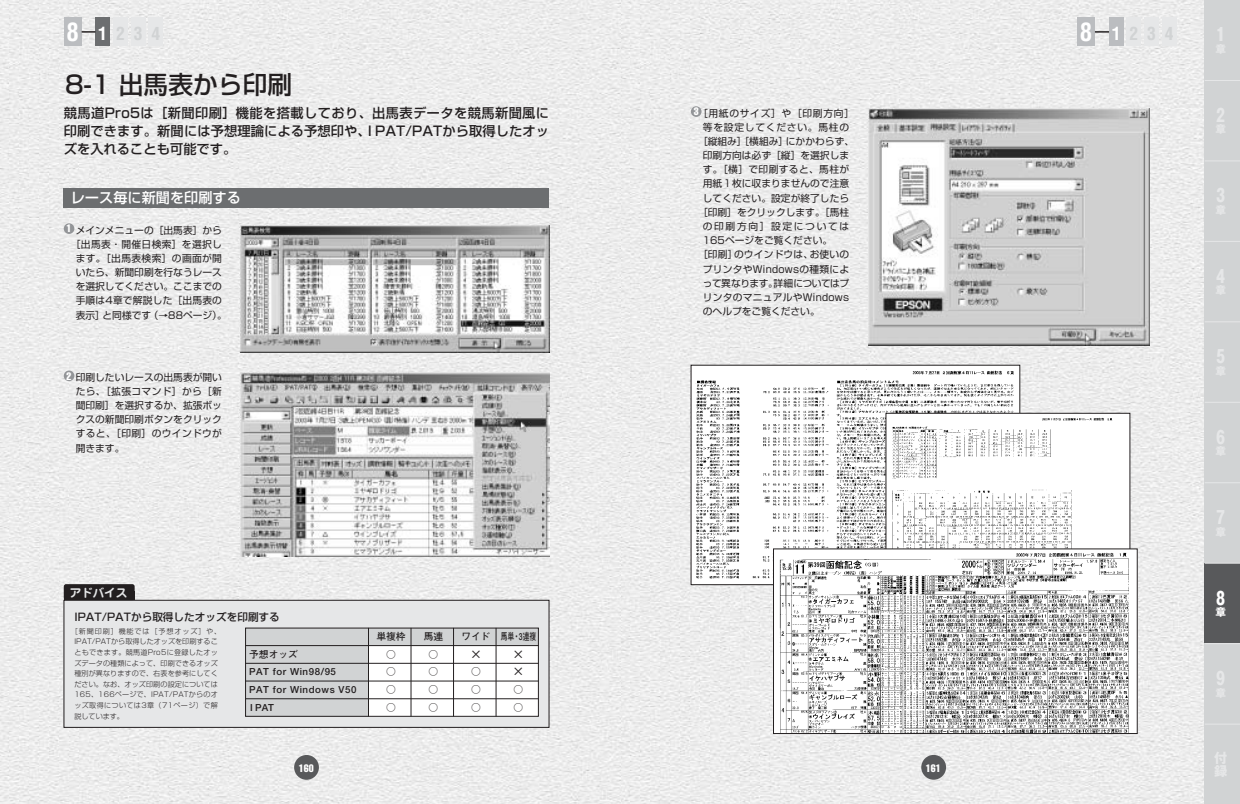
<style>
.page{position:relative;width:1240px;height:804px;background:#fff}
.page>*{position:absolute;margin:0;border:0;box-sizing:border-box;transform-origin:0 0}
.t1{font:500 24.75px "Shin Go";color:#231f20}
.t2{font:700 condensed 17.75px "Helvetica";letter-spacing:.5em;color:#d1d3d4}
.t3{font:700 17.75px "Gothic MB101";color:#e6e7e8}
.t4{font:700 17.75px "Gothic MB101";color:#fff}
.t5{font:500 14.12px "Shin Go";color:#fff}
.t6{font:500 13.25px/17.8px "Shin Go";letter-spacing:.005em;color:#231f20;text-align:justify}
.t7{font:700 13.25px "Gothic MB101";color:#e6e7e8}
.t8{font:700 11.5px "Jun 501";color:#e6e7e8}
.t9{font:500 10.62px "Shin Go";color:#231f20}
.t10{font:extra-condensed 10.62px "Helvetica";color:#fff}
.t11{font:700 10.62px "Gothic MB101";color:#fff}
.t12{font:9.75px/14.1px "Shin Go";color:#231f20;text-align:center}
.t13{font:700 9.75px "Futo Go B101";letter-spacing:.055em;color:#231f20}
.t14{font:9.75px "Shin Go";letter-spacing:.025em;color:#231f20}
.t15{font:9.75px "Shin Go";letter-spacing:.02em;color:#231f20}
.t16{font:9.75px "Shin Go";letter-spacing:-.055em;color:#231f20}
.t17{font:9.75px "Shin Go";letter-spacing:.07em;color:#231f20}
.t18{font:9.75px "Shin Go";letter-spacing:.035em;color:#231f20}
.t19{font:9.75px "Shin Go";letter-spacing:.08em;color:#231f20}
.t20{font:9.75px "Shin Go";letter-spacing:.17em;color:#231f20}
.t21{font:300 7.12px/10.6px "Shin Go";letter-spacing:.01em;color:#231f20}
.s1{font-size:24.75px;color:#fff}
.s2{color:#fff}
.s3{font-family:"Helvetica";font-stretch:extra-condensed;font-size:10.62px;color:#fff}
</style>
<div class="page">
<img style="left:620px;top:0;width:585px;height:804px">
<div style="left:0;top:0;width:620px;height:804px;background:#ececec"></div>
<div style="left:1077px;top:18px;width:18px;height:28px;background:#bbbdc0"></div>
<div style="left:1109px;top:18px;width:14px;height:28px;background:#bbbdc0"></div>
<div style="left:1127px;top:18px;width:14px;height:28px;background:#e6e7e8"></div>
<div style="left:1144px;top:18px;width:15px;height:28px;background:#e6e7e8"></div>
<div style="left:1162px;top:18px;width:14px;height:28px;background:#e6e7e8"></div>
<svg style="left:1095px;top:32px;width:14px;height:1px"></svg>
<div style="left:1205px;top:0;width:35px;height:161px;background:#d1d3d4"></div>
<hr style="left:1205px;top:80px;width:35px;height:1px;background:#e6e7e8">
<div style="left:1205px;top:161px;width:35px;height:80px;background:#d1d3d4"></div>
<div style="left:1205px;top:241px;width:35px;height:81px;background:#d1d3d4"></div>
<div style="left:1205px;top:322px;width:35px;height:80px;background:#d1d3d4"></div>
<div style="left:1205px;top:402px;width:35px;height:81px;background:#d1d3d4"></div>
<div style="left:1205px;top:483px;width:35px;height:80px;background:#d1d3d4"></div>
<div style="left:1205px;top:563px;width:35px;height:80px;background:#58595b"></div>
<div style="left:1205px;top:643px;width:35px;height:81px;background:#d1d3d4"></div>
<div style="left:1205px;top:724px;width:35px;height:80px;background:#d1d3d4"></div>
<hr style="left:1205px;top:160px;width:35px;height:1px;background:#e6e7e8">
<hr style="left:1205px;top:241px;width:35px;height:1px;background:#e6e7e8">
<hr style="left:1205px;top:321px;width:35px;height:1px;background:#e6e7e8">
<hr style="left:1205px;top:402px;width:35px;height:1px;background:#e6e7e8">
<hr style="left:1205px;top:482px;width:35px;height:1px;background:#e6e7e8">
<hr style="left:1205px;top:563px;width:35px;height:1px;background:#e6e7e8">
<hr style="left:1205px;top:643px;width:35px;height:1px;background:#e6e7e8">
<hr style="left:1205px;top:723px;width:35px;height:1px;background:#e6e7e8">
<div style="left:921px;top:755px;width:25px;height:24px;background:#58595b;border-radius:50%"></div>
<img style="left:868px;top:108px;width:281px;height:238px">
<div style="left:691px;top:106px;width:11px;height:11px;background:#939598;border-radius:50%"></div>
<div style="left:294px;top:755px;width:25px;height:25px;background:#58595b;border-radius:50%"></div>
<div style="left:64px;top:188px;width:485px;height:20px;background:#6c6e70"></div>
<img style="left:241px;top:225px;width:308px;height:127px">
<img style="left:241px;top:372px;width:308px;height:184px">
<div style="left:64px;top:223px;width:10px;height:11px;background:#939598;border-radius:50%"></div>
<div style="left:64px;top:370px;width:10px;height:11px;background:#939598;border-radius:50%"></div>
<div style="left:64px;top:18px;width:17px;height:28px;background:#bbbdc0"></div>
<div style="left:96px;top:18px;width:14px;height:28px;background:#6c6e70"></div>
<div style="left:113px;top:18px;width:15px;height:28px;background:#e6e7e8"></div>
<div style="left:131px;top:18px;width:14px;height:28px;background:#e6e7e8"></div>
<div style="left:149px;top:18px;width:14px;height:28px;background:#e6e7e8"></div>
<svg style="left:81px;top:32px;width:15px;height:1px"></svg>
<img style="left:693px;top:367px;width:325px;height:216px">
<div style="left:886px;top:413px;width:244px;height:220px;background:#fff"></div>
<img style="left:890px;top:417px;width:226px;height:132px">
<img style="left:775px;top:551px;width:360px;height:180px">
<div style="left:64px;top:600px;width:485px;height:127px;background:#e6e7e8"></div>
<div style="left:64px;top:600px;width:485px;height:127px;border:1px solid #231f20"></div>
<div style="left:64px;top:584px;width:71px;height:16px;background:#231f20;border-radius:2px"></div>
<div style="left:64px;top:591px;width:71px;height:9px;background:#231f20"></div>
<div style="left:245px;top:628px;width:294px;height:88px;background:#fff"></div>
<div style="left:245px;top:628px;width:294px;height:17px;background:#d1d3d4"></div>
<div style="left:245px;top:645px;width:123px;height:71px;background:#d1d3d4"></div>
<hr style="left:245px;top:645px;width:294px;height:1px;background:#231f20">
<hr style="left:245px;top:663px;width:294px;height:1px;background:#231f20">
<hr style="left:245px;top:681px;width:294px;height:1px;background:#231f20">
<hr style="left:245px;top:698px;width:294px;height:1px;background:#231f20">
<hr style="left:368px;top:628px;width:1px;height:88px;background:#231f20">
<hr style="left:411px;top:628px;width:1px;height:88px;background:#231f20">
<hr style="left:453px;top:628px;width:1px;height:88px;background:#231f20">
<hr style="left:496px;top:628px;width:1px;height:88px;background:#231f20">
<h2 class="t2" style="left:66px;top:27px;width:95px"><span class="s1">8</span> <span class="s2">1</span>234</h2>
<h1 class="t1" style="left:65px;top:75px;width:229px">8-1 出馬表から印刷</h1>
<h3 class="t6" style="left:64px;top:106px;width:487px">競馬道Pro5は［新聞印刷］機能を搭載しており、出馬表データを競馬新聞風に印刷できます。新聞には予想理論による予想印や、I PAT/PATから取得したオッズを入れることも可能です。</h3>
<h3 class="t5" style="left:71px;top:192px;width:172px">レース毎に新聞を印刷する</h3>
<p class="t12" style="left:71px;top:238px;width:158px">［出馬表・開催日検索］を選択します。［出馬表検索］の画面が開いたら、新聞印刷を行なうレースを選択してください。ここまでの手順は4章で解説した［出馬表の表示］と同様です（→88ページ）。</p>
<p class="t12" style="left:67px;top:224px;width:157px"><span class="s3">1</span> メインメニューの［出馬表］から</p>
<p class="t12" style="left:67px;top:371px;width:157px"><span class="s3">2</span> 印刷したいレースの出馬表が開い</p>
<p class="t12" style="left:76px;top:385px;width:148px;text-align:justify">たら、［拡張コマンド］から［新聞印刷］を選択するか、拡張ボックスの新聞印刷ボタンをクリックすると、［印刷］のウインドウが開きます。</p>
<p class="t8" style="left:70px;top:588px;width:59px">アドバイス</p>
<p class="t9" style="left:74px;top:613px;width:207px">IPAT/PATから取得したオッズを印刷する</p>
<p class="t21" style="left:74px;top:626px;width:148px;text-indent:-4px">［新聞印刷］機能では［予想オッズ］や、<br>IPAT/PATから取得したオッズを印刷することもできます。競馬道Pro5に登録したオッズデータの種類によって、印刷できるオッズ種別が異なりますので、右表を参考にしてください。なお、オッズ印刷の設定については<br>165、166ページで、IPAT/PATからのオッズ取得については3章（71ページ）で解説しています。</p>
<p class="t13" style="left:376px;top:632px;width:31px">単複枠</p>
<p class="t13" style="left:424px;top:632px;width:21px">馬連</p>
<p class="t13" style="left:461px;top:632px;width:76px">ワイド 馬単・3連複</p>
<p class="t13" style="left:249px;top:650px;width:50px">予想オッズ</p>
<p class="t13" style="left:386px;top:650px;width:11px">○</p>
<p class="t13" style="left:429px;top:650px;width:11px">○</p>
<p class="t13" style="left:471px;top:650px;width:11px">×</p>
<p class="t13" style="left:514px;top:650px;width:11px">×</p>
<p class="t13" style="left:249px;top:668px;width:88px">PAT for Win98/95</p>
<p class="t13" style="left:386px;top:668px;width:11px">○</p>
<p class="t13" style="left:429px;top:668px;width:11px">○</p>
<p class="t13" style="left:471px;top:668px;width:11px">○</p>
<p class="t13" style="left:514px;top:668px;width:11px">×</p>
<p class="t13" style="left:249px;top:685px;width:109px">PAT for Windows V50</p>
<p class="t13" style="left:386px;top:685px;width:11px">○</p>
<p class="t13" style="left:429px;top:685px;width:11px">○</p>
<p class="t13" style="left:471px;top:685px;width:11px">○</p>
<p class="t13" style="left:514px;top:685px;width:11px">○</p>
<p class="t13" style="left:250px;top:703px;width:25px">I PAT</p>
<p class="t13" style="left:386px;top:703px;width:11px">○</p>
<p class="t13" style="left:429px;top:703px;width:11px">○</p>
<p class="t13" style="left:471px;top:703px;width:11px">○</p>
<p class="t13" style="left:514px;top:703px;width:11px">○</p>
<p class="t10" style="left:299px;top:764px;width:16px">160</p>
<p class="t17" style="left:694px;top:109px;width:162px"><span class="s3">3</span>［用紙のサイズ］や［印刷方向］</p>
<p class="t19" style="left:703px;top:123px;width:148px">等を設定してください。馬柱の</p>
<p class="t12" style="left:698px;top:135px;width:158px">［縦組み］［横組み］にかかわらず、</p>
<p class="t12" style="left:703px;top:149px;width:148px">印刷方向は必ず［縦］を選択しま</p>
<p class="t18" style="left:703px;top:166px;width:148px">す。［横］で印刷すると、馬柱が</p>
<p class="t12" style="left:703px;top:178px;width:148px">用紙１枚に収まりませんので注意</p>
<p class="t12" style="left:703px;top:192px;width:148px">してください。設定が終了したら</p>
<p class="t12" style="left:698px;top:206px;width:153px">［印刷］をクリックします。［馬柱</p>
<p class="t20" style="left:703px;top:223px;width:148px">の印刷方向］設定については</p>
<p class="t12" style="left:703px;top:234px;width:131px">165ページをご覧ください。</p>
<p class="t15" style="left:698px;top:251px;width:153px">［印刷］のウインドウは、お使いの</p>
<p class="t14" style="left:703px;top:265px;width:148px">プリンタやWindowsの種類によ</p>
<p class="t16" style="left:703px;top:279px;width:148px">って異なります。詳細についてはプ</p>
<p class="t14" style="left:703px;top:293px;width:148px">リンタのマニュアルやWindows</p>
<p class="t12" style="left:703px;top:305px;width:118px">のヘルプをご覧ください。</p>
<h2 class="t2" style="left:1080px;top:27px;width:95px"><span class="s1">8</span> <span class="s2">1</span>234</h2>
<h2 class="t3" style="left:1212px;top:28px;width:19px">１</h2>
<h2 class="t3" style="left:1212px;top:108px;width:19px">２</h2>
<h2 class="t3" style="left:1212px;top:189px;width:19px">３</h2>
<h2 class="t3" style="left:1212px;top:269px;width:19px">４</h2>
<h2 class="t3" style="left:1212px;top:350px;width:19px">５</h2>
<h2 class="t3" style="left:1212px;top:430px;width:19px">６</h2>
<h2 class="t3" style="left:1212px;top:511px;width:19px">７</h2>
<h2 class="t4" style="left:1212px;top:591px;width:19px">８</h2>
<p class="t11" style="left:1215px;top:608px;width:12px">章</p>
<h2 class="t3" style="left:1212px;top:672px;width:19px">９</h2>
<p class="t10" style="left:926px;top:764px;width:16px">161</p>
<h3 class="t7" style="left:1214px;top:766px;width:15px">録</h3>
</div>
